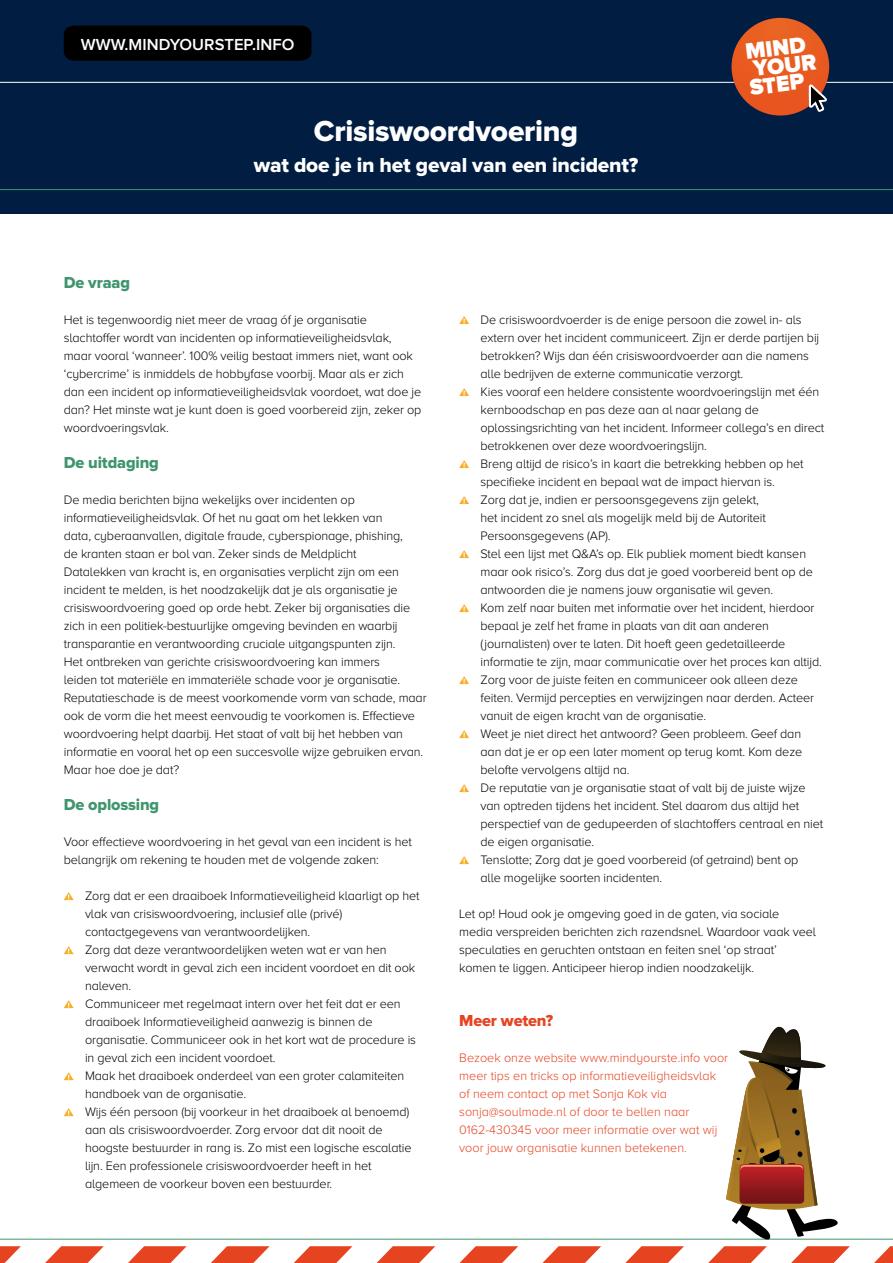
<style>
.page{position:relative;width:893px;height:1263px;background:#fff}
.page>*{position:absolute;margin:0;border:0;box-sizing:border-box;transform-origin:0 0}
.t1{font:30px "Proxima Nova Extrabld";letter-spacing:-.01em;color:#fff}
.t2{font:900 23.1px/18.3px "Proxima Nova";color:#fff}
.t3{font:21px "Proxima Nova Extrabld";letter-spacing:-.01em;color:#fff}
.t4{font:16.5px "Proxima Nova Extrabld";letter-spacing:-.01em;color:#3f956e}
.t5{font:600 16.5px "Proxima Nova A";color:#fff}
.t6{font:16.5px "Proxima Nova Extrabld";letter-spacing:-.01em;color:#e64321}
.t7{font:300 12.75px/18px "Proxima Nova A";letter-spacing:-.01em;color:#000}
.t8{font:300 12.75px/18px "Proxima Nova A";color:#e64321}
</style>
<div class="page">
<svg style="left:211px;top:1246px;width:59px;height:17px"></svg>
<svg style="left:542px;top:1246px;width:59px;height:17px"></svg>
<svg style="left:874px;top:1246px;width:19px;height:17px"></svg>
<svg style="left:459px;top:1246px;width:59px;height:17px"></svg>
<svg style="left:791px;top:1246px;width:59px;height:17px"></svg>
<svg style="left:294px;top:1246px;width:58px;height:17px"></svg>
<svg style="left:625px;top:1246px;width:59px;height:17px"></svg>
<svg style="left:377px;top:1246px;width:58px;height:17px"></svg>
<svg style="left:0;top:1246px;width:21px;height:17px"></svg>
<svg style="left:45px;top:1246px;width:59px;height:17px"></svg>
<svg style="left:128px;top:1246px;width:59px;height:17px"></svg>
<svg style="left:708px;top:1246px;width:59px;height:17px"></svg>
<hr style="left:0;top:1239px;width:893px;height:1px;background:#3f956e">
<div style="left:0;top:0;width:893px;height:213px;background:#011e42"></div>
<hr style="left:0;top:82px;width:893px;height:1px;background:#fff">
<div style="left:731px;top:18px;width:98px;height:98px;background:#e95b21;border-radius:49px"></div>
<svg style="left:809px;top:84px;width:18px;height:28px"></svg>
<hr style="left:0;top:189px;width:893px;height:1px;background:#3f956e">
<svg style="left:64px;top:892px;width:10px;height:8px"></svg>
<svg style="left:64px;top:946px;width:10px;height:8px"></svg>
<svg style="left:64px;top:1000px;width:10px;height:8px"></svg>
<svg style="left:64px;top:1072px;width:10px;height:8px"></svg>
<svg style="left:64px;top:1108px;width:10px;height:8px"></svg>
<svg style="left:459px;top:316px;width:10px;height:8px"></svg>
<svg style="left:459px;top:388px;width:10px;height:8px"></svg>
<svg style="left:459px;top:460px;width:10px;height:8px"></svg>
<svg style="left:459px;top:496px;width:10px;height:8px"></svg>
<svg style="left:459px;top:550px;width:10px;height:8px"></svg>
<svg style="left:459px;top:604px;width:10px;height:8px"></svg>
<svg style="left:459px;top:676px;width:10px;height:8px"></svg>
<svg style="left:459px;top:730px;width:10px;height:8px"></svg>
<svg style="left:459px;top:784px;width:10px;height:8px"></svg>
<svg style="left:459px;top:856px;width:10px;height:8px"></svg>
<div style="left:64px;top:26px;width:247px;height:35px;background:#000"></div>
<svg style="left:726px;top:1027px;width:112px;height:212px"></svg>
<p class="t5" style="left:81px;top:35px;width:215px">WWW.MINDYOURSTEP.INFO</p>
<h1 class="t1" style="left:314px;top:113px;width:266px">Crisiswoordvoering</h1>
<h3 class="t3" style="left:254px;top:153px;width:386px">wat doe je in het geval van een incident?</h3>
<h2 class="t2" style="left:744px;top:43px;width:71px;rotate:-7deg">MIND<br>YOUR<br>STEP</h2>
<p class="t4" style="left:64px;top:273px;width:68px">De vraag</p>
<p class="t7" style="left:64px;top:311px;width:359px">Het is tegenwoordig niet meer de vraag óf je organisatie slachtoffer wordt van incidenten op informatieveiligheidsvlak, maar vooral ‘wanneer’. 100% veilig bestaat immers niet, want ook ‘cybercrime’ is inmiddels de hobbyfase voorbij. Maar als er zich dan een incident op informatieveiligheidsvlak voordoet, wat doe je dan? Het minste wat je kunt doen is goed voorbereid zijn, zeker op woordvoeringsvlak.</p>
<p class="t4" style="left:64px;top:453px;width:97px">De uitdaging</p>
<p class="t7" style="left:64px;top:491px;width:364px">De media berichten bijna wekelijks over incidenten op informatieveiligheidsvlak. Of het nu gaat om het lekken van<br>data, cyberaanvallen, digitale fraude, cyberspionage, phishing,<br>de kranten staan er bol van. Zeker sinds de Meldplicht<br>Datalekken van kracht is, en organisaties verplicht zijn om een incident te melden, is het noodzakelijk dat je als organisatie je crisiswoordvoering goed op orde hebt. Zeker bij organisaties die zich in een politiek-bestuurlijke omgeving bevinden en waarbij transparantie en verantwoording cruciale uitgangspunten zijn.<br>Het ontbreken van gerichte crisiswoordvoering kan immers<br>leiden tot materiële en immateriële schade voor je organisatie.<br>Reputatieschade is de meest voorkomende vorm van schade, maar ook de vorm die het meest eenvoudig te voorkomen is. Effectieve woordvoering helpt daarbij. Het staat of valt bij het hebben van informatie en vooral het op een succesvolle wijze gebruiken ervan.<br>Maar hoe doe je dat?</p>
<p class="t4" style="left:64px;top:795px;width:97px">De oplossing</p>
<p class="t7" style="left:64px;top:833px;width:350px">Voor effectieve woordvoering in het geval van een incident is het belangrijk om rekening te houden met de volgende zaken:</p>
<p class="t7" style="left:85px;top:887px;width:336px">Zorg dat er een draaiboek Informatieveiligheid klaarligt op het vlak van crisiswoordvoering, inclusief alle (privé) contactgegevens van verantwoordelijken.<br>Zorg dat deze verantwoordelijken weten wat er van hen verwacht wordt in geval zich een incident voordoet en dit ook naleven.<br>Communiceer met regelmaat intern over het feit dat er een draaiboek Informatieveiligheid aanwezig is binnen de organisatie. Communiceer ook in het kort wat de procedure is in geval zich een incident voordoet.<br>Maak het draaiboek onderdeel van een groter calamiteiten handboek van de organisatie.<br>Wijs één persoon (bij voorkeur in het draaiboek al benoemd) aan als crisiswoordvoerder. Zorg ervoor dat dit nooit de hoogste bestuurder in rang is. Zo mist een logische escalatie lijn. Een professionele crisiswoordvoerder heeft in het algemeen de voorkeur boven een bestuurder.</p>
<p class="t7" style="left:480px;top:311px;width:345px">De crisiswoordvoerder is de enige persoon die zowel in- als extern over het incident communiceert. Zijn er derde partijen bij betrokken? Wijs dan één crisiswoordvoerder aan die namens alle bedrijven de externe communicatie verzorgt.<br>Kies vooraf een heldere consistente woordvoeringslijn met één kernboodschap en pas deze aan al naar gelang de oplossingsrichting van het incident. Informeer collega’s en direct betrokkenen over deze woordvoeringslijn.<br>Breng altijd de risico’s in kaart die betrekking hebben op het specifieke incident en bepaal wat de impact hiervan is.<br>Zorg dat je, indien er persoonsgegevens zijn gelekt,<br>het incident zo snel als mogelijk meld bij de Autoriteit Persoonsgegevens (AP).<br>Stel een lijst met Q&amp;A’s op. Elk publiek moment biedt kansen maar ook risico’s. Zorg dus dat je goed voorbereid bent op de antwoorden die je namens jouw organisatie wil geven.<br>Kom zelf naar buiten met informatie over het incident, hierdoor bepaal je zelf het frame in plaats van dit aan anderen (journalisten) over te laten. Dit hoeft geen gedetailleerde informatie te zijn, maar communicatie over het proces kan altijd.<br>Zorg voor de juiste feiten en communiceer ook alleen deze feiten. Vermijd percepties en verwijzingen naar derden. Acteer vanuit de eigen kracht van de organisatie.<br>Weet je niet direct het antwoord? Geen probleem. Geef dan aan dat je er op een later moment op terug komt. Kom deze belofte vervolgens altijd na.<br>De reputatie van je organisatie staat of valt bij de juiste wijze van optreden tijdens het incident. Stel daarom dus altijd het perspectief van de gedupeerden of slachtoffers centraal en niet de eigen organisatie.<br>Tenslotte; Zorg dat je goed voorbereid (of getraind) bent op<br>alle mogelijke soorten incidenten.</p>
<p class="t7" style="left:459px;top:905px;width:358px">Let op! Houd ook je omgeving goed in de gaten, via sociale media verspreiden berichten zich razendsnel. Waardoor vaak veel speculaties en geruchten ontstaan en feiten snel ‘op straat’ komen te liggen. Anticipeer hierop indien noodzakelijk.</p>
<p class="t6" style="left:459px;top:1011px;width:95px">Meer weten?</p>
<p class="t8" style="left:459px;top:1049px;width:270px">Bezoek onze website www.mindyourste.info voor meer tips en tricks op informatieveiligheidsvlak of neem contact op met Sonja Kok via sonja@soulmade.nl of door te bellen naar 0162-430345 voor meer informatie over wat wij voor jouw organisatie kunnen betekenen.</p>
</div>
